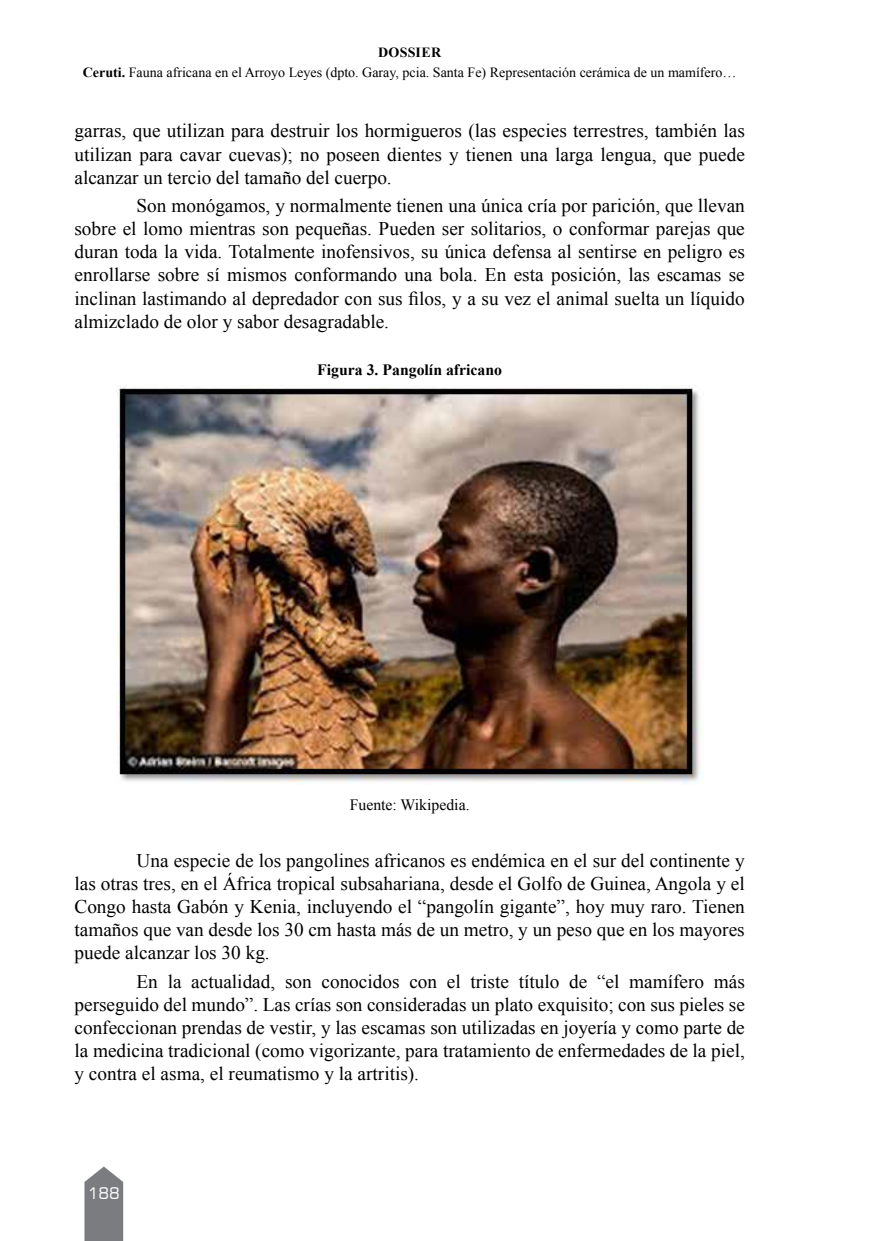
<style>
.page{position:relative;width:869px;height:1241px;background:#fff}
.page>*{position:absolute;margin:0;border:0;box-sizing:border-box;transform-origin:0 0}
.t1{font:19.25px/23.1px "Times New Roman";color:#000;text-align:justify}
.t2{font:700 15.75px "Times New Roman";color:#000}
.t3{font:15.75px "Times New Roman";color:#000}
.t4{font:15.75px "Square 721 BT";color:#fff}
.t5{font:14px/20.5px "Times New Roman";color:#000;text-align:center}
.s1{font-weight:700}
</style>
<div class="page">
<svg style="left:84px;top:1166px;width:39px;height:74px;background:#8b8b8e"></svg>
<img style="left:116px;top:387px;width:586px;height:397px">
<p class="t5" style="left:83px;top:41px;width:654px"><span class="s1">DOSSIER<br>Ceruti.</span> Fauna africana en el Arroyo Leyes (dpto. Garay, pcia. Santa Fe) Representación cerámica de un mamífero…</p>
<p class="t1" style="left:74px;top:119px;width:671px">garras, que utilizan para destruir los hormigueros (las especies terrestres, también las utilizan para cavar cuevas); no poseen dientes y tienen una larga lengua, que puede alcanzar un tercio del tamaño del cuerpo.</p>
<p class="t1" style="left:74px;top:194px;width:671px;text-indent:62px">Son monógamos, y normalmente tienen una única cría por parición, que llevan sobre el lomo mientras son pequeñas. Pueden ser solitarios, o conformar parejas que duran toda la vida. Totalmente inofensivos, su única defensa al sentirse en peligro es enrollarse sobre sí mismos conformando una bola. En esta posición, las escamas se inclinan lastimando al depredador con sus filos, y a su vez el animal suelta un líquido almizclado de olor y sabor desagradable.</p>
<p class="t2" style="left:317px;top:359px;width:186px">Figura 3. Pangolín africano</p>
<p class="t3" style="left:349px;top:794px;width:121px">Fuente: Wikipedia.</p>
<p class="t1" style="left:74px;top:848px;width:671px;text-indent:62px">Una especie de los pangolines africanos es endémica en el sur del continente y las otras tres, en el África tropical subsahariana, desde el Golfo de Guinea, Angola y el Congo hasta Gabón y Kenia, incluyendo el “pangolín gigante”, hoy muy raro. Tienen tamaños que van desde los 30 cm hasta más de un metro, y un peso que en los mayores puede alcanzar los 30 kg.</p>
<p class="t1" style="left:74px;top:969px;width:671px;text-indent:62px">En la actualidad, son conocidos con el triste título de “el mamífero más perseguido del mundo”. Las crías son consideradas un plato exquisito; con sus pieles se confeccionan prendas de vestir, y las escamas son utilizadas en joyería y como parte de la medicina tradicional (como vigorizante, para tratamiento de enfermedades de la piel, y contra el asma, el reumatismo y la artritis).</p>
<p class="t4" style="left:88px;top:1183px;width:33px">188</p>
</div>
